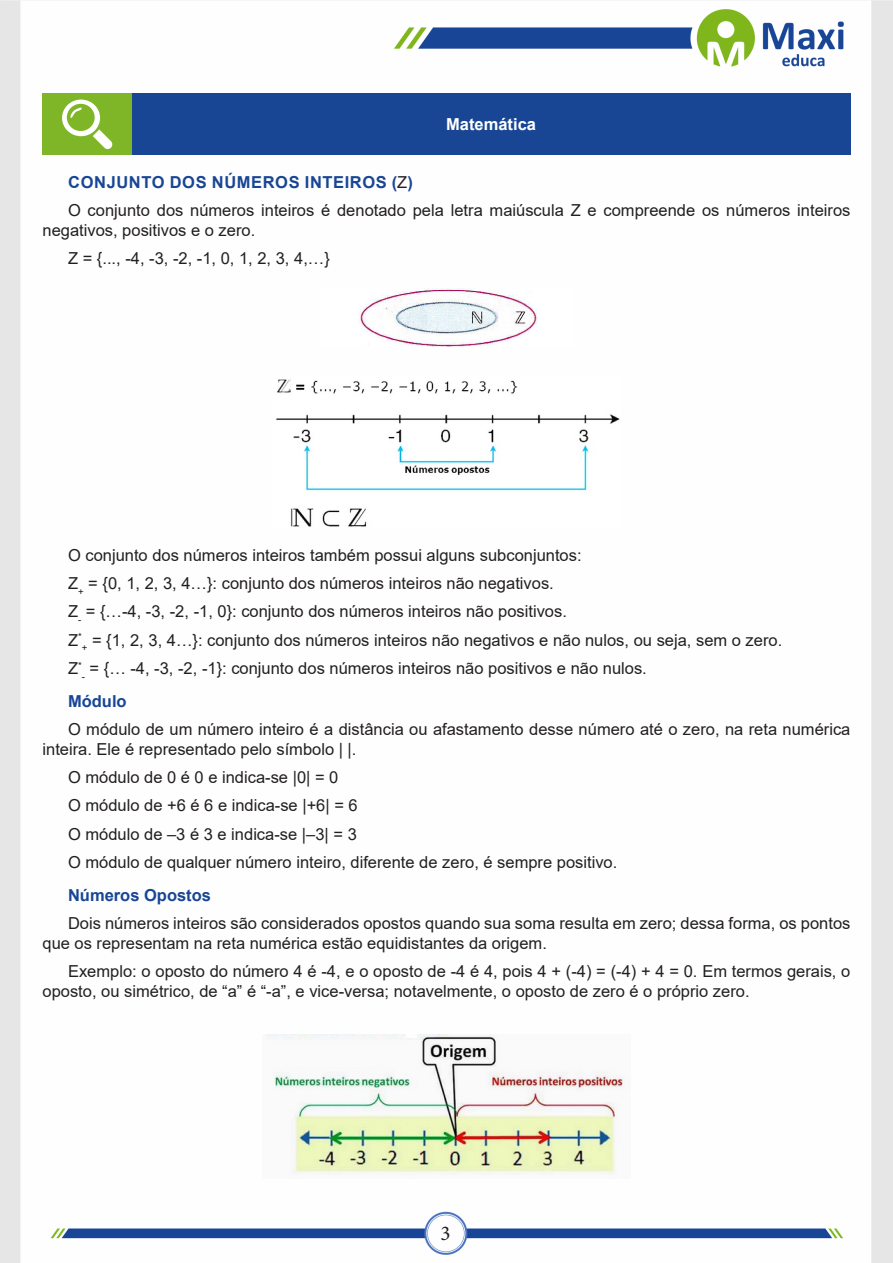
<style>
.page{position:relative;width:893px;height:1263px;background:#fff}
.page>*{position:absolute;margin:0;border:0;box-sizing:border-box;transform-origin:0 0}
.t1{font:21px "Minion Pro";color:#231f20}
.t2{font:16.5px/19.8px "Arial";color:#231f20}
.t3{font:700 16.5px "Arial";letter-spacing:.035em;color:#184695}
.t4{font:700 16.5px "Arial";color:#184695}
.Titulo_de_Caixa{font:700 16.5px "Arial";color:#fff}
.s1{font-weight:400;color:#231f20}
</style>
<div class="page">
<img style="left:0;top:0;width:893px;height:1263px">
<div style="left:43px;top:94px;width:89px;height:61px;background:#7fb628"></div>
<div style="left:132px;top:94px;width:718px;height:61px;background:#184695"></div>
<svg style="left:62px;top:100px;width:51px;height:49px"></svg>
<img style="left:320px;top:289px;width:252px;height:57px">
<img style="left:273px;top:375px;width:347px;height:153px">
<img style="left:262px;top:1034px;width:369px;height:144px">
<p class="Titulo_de_Caixa" style="left:446px;top:113px;width:91px">Matemática</p>
<p class="t3" style="left:68px;top:170px;width:346px">CONJUNTO DOS NÚMEROS INTEIROS (<span class="s1">ℤ</span>)</p>
<p class="t2" style="left:43px;top:200px;width:809px;text-indent:26px">O conjunto dos números inteiros é denotado pela letra maiúscula Z e compreende os números inteiros negativos, positivos e o zero.</p>
<p class="t2" style="left:68px;top:248px;width:263px">ℤ = {..., -4, -3, -2, -1, 0, 1, 2, 3, 4,…}</p>
<p class="t2" style="left:68px;top:545px;width:515px">O conjunto dos números inteiros também possui alguns subconjuntos:</p>
<p class="t2" style="left:68px;top:573px;width:487px">ℤ<sub>+</sub> = {0, 1, 2, 3, 4…}: conjunto dos números inteiros não negativos.</p>
<p class="t2" style="left:68px;top:602px;width:500px">ℤ<sub>-</sub> = {…-4, -3, -2, -1, 0}: conjunto dos números inteiros não positivos.</p>
<p class="t2" style="left:68px;top:630px;width:716px">ℤ<sup>*</sup><sub>+</sub> = {1, 2, 3, 4…}: conjunto dos números inteiros não negativos e não nulos, ou seja, sem o zero.</p>
<p class="t2" style="left:68px;top:658px;width:580px">ℤ<sup>*</sup><sub>-</sub> = {… -4, -3, -2, -1}: conjunto dos números inteiros não positivos e não nulos.</p>
<p class="t3" style="left:68px;top:689px;width:60px">Módulo</p>
<p class="t2" style="left:43px;top:719px;width:809px;text-indent:26px">O módulo de um número inteiro é a distância ou afastamento desse número até o zero, na reta numérica inteira. Ele é representado pelo símbolo | |.</p>
<p class="t2" style="left:68px;top:767px;width:272px">O módulo de 0 é 0 e indica-se |0| = 0</p>
<p class="t2" style="left:68px;top:795px;width:291px">O módulo de +6 é 6 e indica-se |+6| = 6</p>
<p class="t2" style="left:68px;top:824px;width:290px">O módulo de –3 é 3 e indica-se |–3| = 3</p>
<p class="t2" style="left:68px;top:852px;width:551px">O módulo de qualquer número inteiro, diferente de zero, é sempre positivo.</p>
<p class="t4" style="left:68px;top:883px;width:145px">Números Opostos</p>
<p class="t2" style="left:43px;top:913px;width:809px;text-indent:26px">Dois números inteiros são considerados opostos quando sua soma resulta em zero; dessa forma, os pontos que os representam na reta numérica estão equidistantes da origem.</p>
<p class="t2" style="left:43px;top:961px;width:809px;text-indent:26px">Exemplo: o oposto do número 4 é -4, e o oposto de -4 é 4, pois 4 + (-4) = (-4) + 4 = 0. Em termos gerais, o oposto, ou simétrico, de “a” é “-a”, e vice-versa; notavelmente, o oposto de zero é o próprio zero.</p>
<p class="t1" style="left:440px;top:1219px;width:12px">3</p>
</div>
